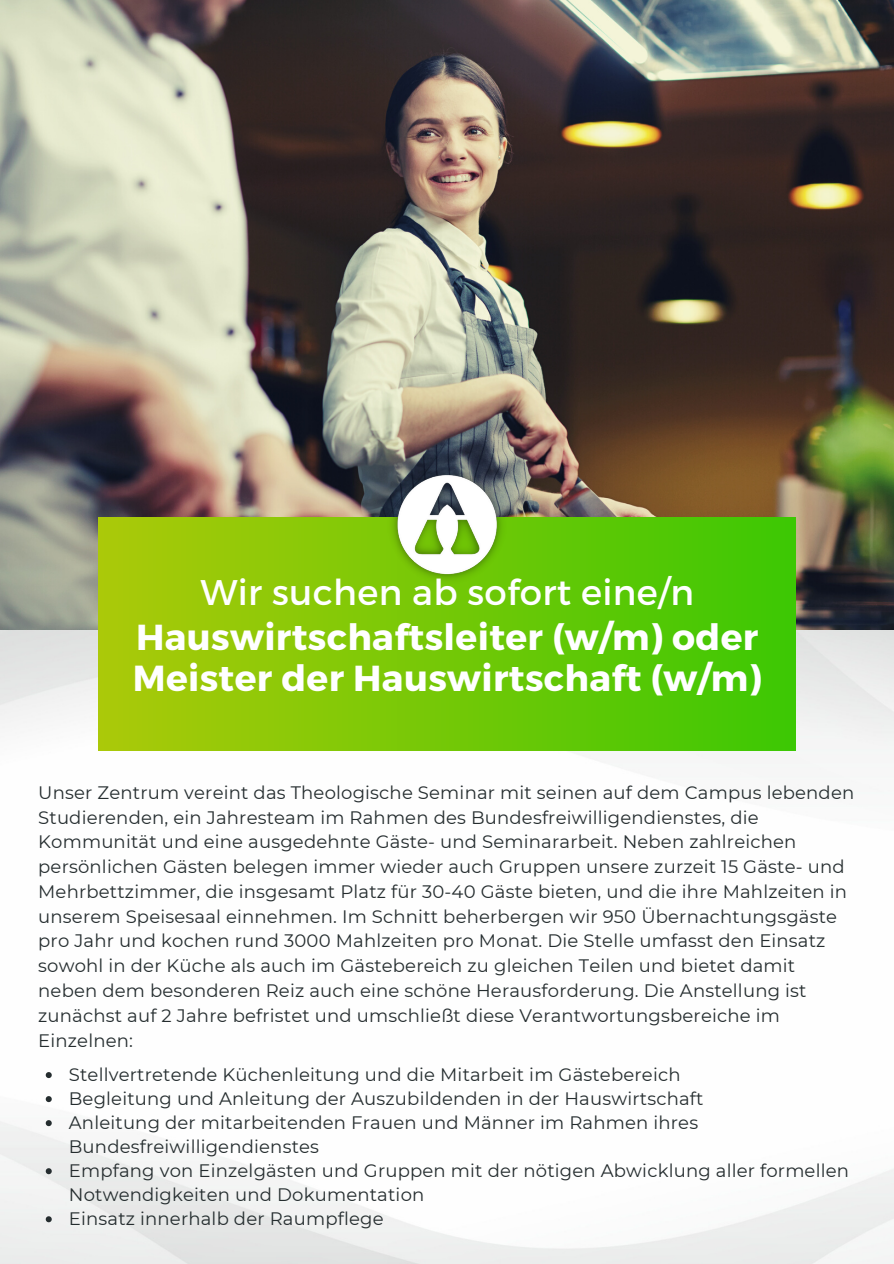
<style>
.page{position:relative;width:894px;height:1264px;background:#fff}
.page>*{position:absolute;margin:0;border:0;box-sizing:border-box;transform-origin:0 0}
.t1{font:700 36.15px/41.7px "Montserrat";letter-spacing:.01em;color:#fff}
.t2{font:35.55px "Montserrat";letter-spacing:.01em;color:#fff}
.t3{font:18px/24.8px "Montserrat";letter-spacing:.01em;color:#252d2f}
</style>
<div class="page">
<img style="left:0;top:629px;width:893px;height:634px">
<img style="left:0;top:0;width:893px;height:629px">
<div style="left:98px;top:517px;width:697px;height:233px;background:linear-gradient(to right,#abc909,#3cc804)"></div>
<img style="left:387px;top:462px;width:120px;height:124px">
<svg style="left:46px;top:1072px;width:6px;height:6px"></svg>
<svg style="left:46px;top:1096px;width:6px;height:6px"></svg>
<svg style="left:46px;top:1120px;width:6px;height:6px"></svg>
<svg style="left:46px;top:1168px;width:6px;height:6px"></svg>
<svg style="left:46px;top:1216px;width:6px;height:6px"></svg>
<p class="t2" style="left:200px;top:568px;width:495px">Wir suchen ab sofort eine/n</p>
<p class="t1" style="left:133px;top:614px;width:630px">Hauswirtschaftsleiter (w/m) oder<br>Meister der Hauswirtschaft (w/m)</p>
<p class="t3" style="left:38px;top:780px;width:817px">Unser Zentrum vereint das Theologische Seminar mit seinen auf dem Campus lebenden Studierenden, ein Jahresteam im Rahmen des Bundesfreiwilligendienstes, die Kommunität und eine ausgedehnte Gäste- und Seminararbeit. Neben zahlreichen persönlichen Gästen belegen immer wieder auch Gruppen unsere zurzeit 15 Gäste- und Mehrbettzimmer, die insgesamt Platz für 30-40 Gäste bieten, und die ihre Mahlzeiten in unserem Speisesaal einnehmen. Im Schnitt beherbergen wir 950 Übernachtungsgäste pro Jahr und kochen rund 3000 Mahlzeiten pro Monat. Die Stelle umfasst den Einsatz sowohl in der Küche als auch im Gästebereich zu gleichen Teilen und bietet damit neben dem besonderen Reiz auch eine schöne Herausforderung. Die Anstellung ist zunächst auf 2 Jahre befristet und umschließt diese Verantwortungsbereiche im Einzelnen:</p>
<p class="t3" style="left:69px;top:1062px;width:613px">Stellvertretende Küchenleitung und die Mitarbeit im Gästebereich</p>
<p class="t3" style="left:69px;top:1086px;width:636px">Begleitung und Anleitung der Auszubildenden in der Hauswirtschaft</p>
<p class="t3" style="left:69px;top:1110px;width:630px;line-height:24px">Anleitung der mitarbeitenden Frauen und Männer im Rahmen ihres<br>Bundesfreiwilligendienstes</p>
<p class="t3" style="left:69px;top:1158px;width:781px;line-height:24px">Empfang von Einzelgästen und Gruppen mit der nötigen Abwicklung aller formellen<br>Notwendigkeiten und Dokumentation</p>
<p class="t3" style="left:69px;top:1206px;width:316px">Einsatz innerhalb der Raumpflege</p>
</div>
